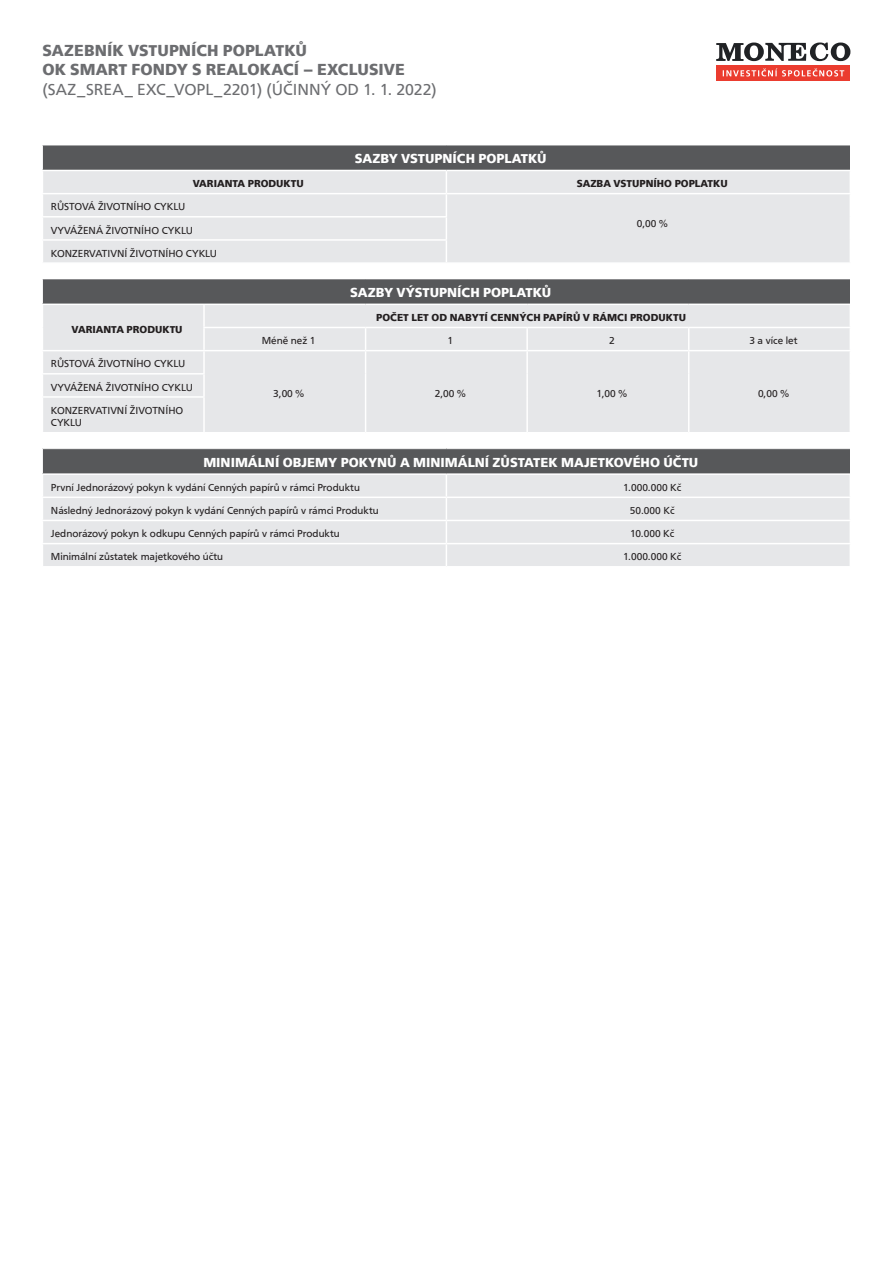
<style>
.page{position:relative;width:893px;height:1263px;background:#fff}
.page>*{position:absolute;margin:0;border:0;box-sizing:border-box;transform-origin:0 0}
.t1{font:700 16.5px/19.5px "F015 TEE";letter-spacing:.005em;color:#6c6d70}
.t2{font:16.5px "F015 TEE";color:#6c6d70}
.t3{font:700 13.5px "F015 TEE";color:#fff}
.t4{font:10.5px/12.6px "F015 TEE";color:#231f20}
.t5{font:700 10.5px "F015 TEE";color:#231f20}
</style>
<div class="page">
<svg style="left:716px;top:43px;width:134px;height:18px"></svg>
<div style="left:716px;top:65px;width:134px;height:16px;background:#eb3c2f"></div>
<svg style="left:723px;top:68px;width:121px;height:8px"></svg>
<div style="left:42px;top:145px;width:808px;height:25px;background:#57585a"></div>
<div style="left:43px;top:171px;width:807px;height:91px;background:#e6e7e9"></div>
<hr style="left:42px;top:145px;width:404px;height:1px;background:#fff">
<hr style="left:446px;top:145px;width:404px;height:1px;background:#fff">
<hr style="left:42px;top:193px;width:404px;height:1px;background:#fff">
<hr style="left:446px;top:193px;width:405px;height:1px;background:#fff">
<hr style="left:42px;top:216px;width:405px;height:2px;background:#fff">
<hr style="left:42px;top:239px;width:405px;height:2px;background:#fff">
<svg style="left:42px;top:145px;width:1px;height:25px"></svg>
<svg style="left:446px;top:171px;width:1px;height:91px"></svg>
<div style="left:42px;top:279px;width:808px;height:25px;background:#57585a"></div>
<div style="left:43px;top:305px;width:807px;height:127px;background:#e6e7e9"></div>
<hr style="left:203px;top:305px;width:2px;height:22px;background:#fff">
<hr style="left:203px;top:327px;width:163px;height:1px;background:#fff">
<hr style="left:203px;top:328px;width:2px;height:22px;background:#fff">
<hr style="left:366px;top:327px;width:161px;height:1px;background:#fff">
<hr style="left:527px;top:327px;width:162px;height:1px;background:#fff">
<hr style="left:526px;top:328px;width:2px;height:22px;background:#fff">
<hr style="left:689px;top:327px;width:162px;height:1px;background:#fff">
<hr style="left:42px;top:350px;width:162px;height:1px;background:#fff">
<hr style="left:204px;top:350px;width:162px;height:1px;background:#fff">
<hr style="left:203px;top:351px;width:2px;height:22px;background:#fff">
<hr style="left:366px;top:350px;width:161px;height:1px;background:#fff">
<hr style="left:527px;top:350px;width:162px;height:1px;background:#fff">
<hr style="left:526px;top:351px;width:2px;height:23px;background:#fff">
<hr style="left:689px;top:350px;width:162px;height:1px;background:#fff">
<hr style="left:42px;top:373px;width:163px;height:2px;background:#fff">
<svg style="left:42px;top:279px;width:1px;height:25px"></svg>
<hr style="left:203px;top:375px;width:2px;height:21px;background:#fff">
<svg style="left:365px;top:328px;width:1px;height:69px"></svg>
<hr style="left:526px;top:374px;width:2px;height:23px;background:#fff">
<svg style="left:688px;top:328px;width:1px;height:69px"></svg>
<hr style="left:42px;top:396px;width:163px;height:2px;background:#fff">
<hr style="left:203px;top:398px;width:2px;height:34px;background:#fff">
<hr style="left:365px;top:397px;width:1px;height:35px;background:#fff">
<hr style="left:526px;top:397px;width:2px;height:35px;background:#fff">
<hr style="left:688px;top:397px;width:1px;height:35px;background:#fff">
<div style="left:42px;top:449px;width:808px;height:25px;background:#57585a"></div>
<div style="left:43px;top:475px;width:807px;height:91px;background:#e6e7e9"></div>
<hr style="left:42px;top:473px;width:404px;height:2px;background:#fff">
<hr style="left:446px;top:473px;width:405px;height:2px;background:#fff">
<hr style="left:42px;top:496px;width:404px;height:2px;background:#fff">
<hr style="left:446px;top:496px;width:405px;height:2px;background:#fff">
<hr style="left:42px;top:520px;width:404px;height:1px;background:#fff">
<hr style="left:446px;top:520px;width:405px;height:1px;background:#fff">
<hr style="left:42px;top:543px;width:404px;height:1px;background:#fff">
<svg style="left:42px;top:449px;width:1px;height:25px"></svg>
<hr style="left:446px;top:543px;width:405px;height:1px;background:#fff">
<svg style="left:446px;top:475px;width:1px;height:91px"></svg>
<h1 class="t1" style="left:43px;top:40px;width:364px">SAZEBNÍK VSTUPNÍCH POPLATKŮ<br>OK SMART FONDY S REALOKACÍ – EXCLUSIVE</h1>
<h1 class="t2" style="left:43px;top:80px;width:396px">(SAZ_SREA_ EXC_VOPL_2201) (ÚČINNÝ OD 1. 1. 2022)</h1>
<p class="t3" style="left:355px;top:151px;width:193px">SAZBY VSTUPNÍCH POPLATKŮ</p>
<p class="t4" style="left:51px;top:201px;width:136px">RŮSTOVÁ ŽIVOTNÍHO CYKLU</p>
<p class="t5" style="left:193px;top:178px;width:113px">VARIANTA PRODUKTU</p>
<p class="t5" style="left:577px;top:178px;width:152px">SAZBA VSTUPNÍHO POPLATKU</p>
<p class="t4" style="left:51px;top:224px;width:144px">VYVÁŽENÁ ŽIVOTNÍHO CYKLU</p>
<p class="t4" style="left:51px;top:247px;width:168px">KONZERVATIVNÍ ŽIVOTNÍHO CYKLU</p>
<p class="t5" style="left:72px;top:323px;width:113px">VARIANTA PRODUKTU</p>
<p class="t4" style="left:51px;top:358px;width:136px">RŮSTOVÁ ŽIVOTNÍHO CYKLU</p>
<p class="t4" style="left:51px;top:381px;width:144px">VYVÁŽENÁ ŽIVOTNÍHO CYKLU</p>
<p class="t4" style="left:51px;top:404px;width:134px">KONZERVATIVNÍ ŽIVOTNÍHO<br>CYKLU</p>
<p class="t3" style="left:350px;top:285px;width:203px">SAZBY VÝSTUPNÍCH POPLATKŮ</p>
<p class="t4" style="left:637px;top:217px;width:32px">0,00 %</p>
<p class="t5" style="left:376px;top:311px;width:311px">POČET LET OD NABYTÍ CENNÝCH PAPÍRŮ V RÁMCI PRODUKTU</p>
<p class="t4" style="left:262px;top:334px;width:55px">Méně než 1</p>
<p class="t4" style="left:447px;top:334px;width:7px">1</p>
<p class="t4" style="left:609px;top:334px;width:7px">2</p>
<p class="t4" style="left:749px;top:334px;width:50px">3 a více let</p>
<p class="t4" style="left:273px;top:387px;width:32px">3,00 %</p>
<p class="t4" style="left:435px;top:387px;width:32px">2,00 %</p>
<p class="t4" style="left:597px;top:387px;width:32px">1,00 %</p>
<p class="t4" style="left:758px;top:387px;width:32px">0,00 %</p>
<p class="t3" style="left:203px;top:454px;width:496px">MINIMÁLNÍ OBJEMY POKYNŮ A MINIMÁLNÍ ZŮSTATEK MAJETKOVÉHO ÚČTU</p>
<p class="t4" style="left:51px;top:481px;width:311px">První Jednorázový pokyn k vydání Cenných papírů v rámci Produktu</p>
<p class="t4" style="left:623px;top:481px;width:60px">1.000.000 Kč</p>
<p class="t4" style="left:51px;top:504px;width:329px">Následný Jednorázový pokyn k vydání Cenných papírů v rámci Produktu</p>
<p class="t4" style="left:630px;top:504px;width:46px">50.000 Kč</p>
<p class="t4" style="left:51px;top:527px;width:290px">Jednorázový pokyn k odkupu Cenných papírů v rámci Produktu</p>
<p class="t4" style="left:630px;top:527px;width:46px">10.000 Kč</p>
<p class="t4" style="left:51px;top:551px;width:174px">Minimální zůstatek majetkového účtu</p>
<p class="t4" style="left:623px;top:551px;width:60px">1.000.000 Kč</p>
</div>
